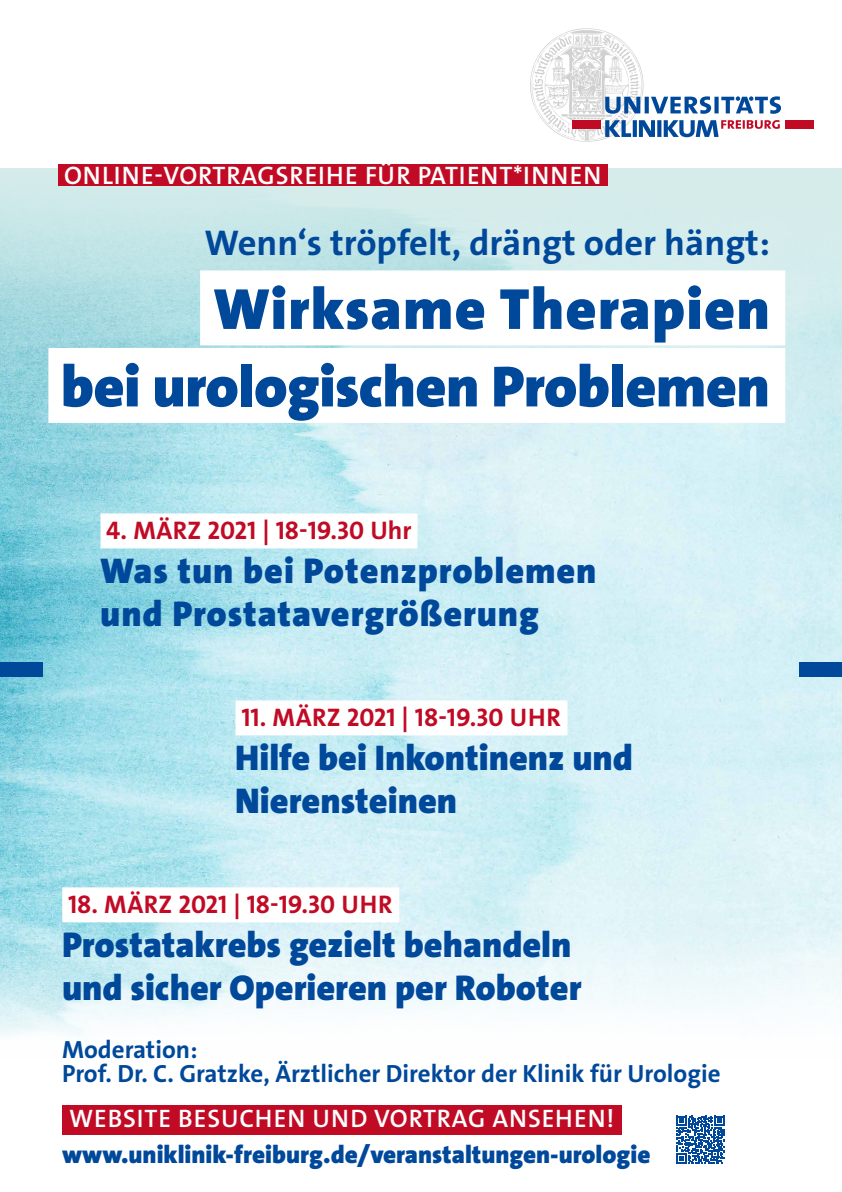
<style>
.page{position:relative;width:842px;height:1192px;background:#fff}
.page>*{position:absolute;margin:0;border:0;box-sizing:border-box;transform-origin:0 0}
.t1{font:900 58.5px/77.5px "The Sans Os F";letter-spacing:-.01em;color:#00489a;text-align:right}
.t2{font:900 36px/43.2px "The Sans Os F";color:#00489a}
.t3{font:900 36px/43.2px "The Sans Os F";letter-spacing:.025em;color:#00489a}
.t4{font:700 36px "The Sans Os F";color:#00489a}
.t5{font:700 25.55px "The Sans Os F";color:#c10b25}
.t6{font:600 25.45px "The Sans Os F";letter-spacing:.035em;color:#fff}
.t7{font:700 25px/24px "The Sans Os F";color:#00489a}
.t8{font:900 25px "The Sans Os F";color:#00489a}
</style>
<div class="page">
<img style="left:0;top:421px;width:842px;height:615px">
<div style="left:785px;top:120px;width:29px;height:9px;background:#c10b25"></div>
<svg style="left:530px;top:28px;width:251px;height:114px"></svg>
<div style="left:62px;top:1105px;width:560px;height:29px;background:#c10b25"></div>
<div style="left:0;top:662px;width:43px;height:14px;background:#00489a"></div>
<div style="left:799px;top:662px;width:43px;height:14px;background:#00489a"></div>
<div style="left:101px;top:513px;width:316px;height:35px;background:#fff"></div>
<div style="left:236px;top:700px;width:331px;height:35px;background:#fff"></div>
<svg style="left:0;top:169px;width:842px;height:252px;background:#c6e6e8"></svg>
<div style="left:62px;top:887px;width:337px;height:35px;background:#fff"></div>
<div style="left:200px;top:270px;width:585px;height:75px;background:#fff"></div>
<div style="left:48px;top:348px;width:737px;height:75px;background:#fff"></div>
<svg style="left:677px;top:1116px;width:47px;height:48px"></svg>
<div style="left:58px;top:165px;width:549px;height:21px;background:#c10b25"></div>
<p class="t6" style="left:64px;top:159px;width:539px">ONLINE-VORTRAGSREIHE FÜR PATIENT*INNEN</p>
<p class="t4" style="left:204px;top:220px;width:567px">Wenn‘s tröpfelt, drängt oder hängt:</p>
<h1 class="t1" style="left:61px;top:271px;width:711px">Wirksame Therapien<br>bei urologischen Problemen</h1>
<p class="t5" style="left:106px;top:514px;width:307px">4. MÄRZ 2021 | 18-19.30 Uhr</p>
<p class="t3" style="left:100px;top:549px;width:498px">Was tun bei Potenzproblemen und Prostatavergrößerung</p>
<p class="t5" style="left:241px;top:701px;width:321px">11. MÄRZ 2021 | 18-19.30 UHR</p>
<p class="t2" style="left:235px;top:736px;width:399px">Hilfe bei Inkontinenz und<br>Nierensteinen</p>
<p class="t5" style="left:68px;top:888px;width:326px">18. MÄRZ 2021 | 18-19.30 UHR</p>
<p class="t2" style="left:62px;top:923px;width:521px">Prostatakrebs gezielt behandeln und sicher Operieren per Roboter</p>
<p class="t7" style="left:62px;top:1038px;width:660px">Moderation:<br>Prof. Dr. C. Gratzke, Ärztlicher Direktor der Klinik für Urologie</p>
<p class="t6" style="left:69px;top:1102px;width:546px">WEBSITE BESUCHEN UND VORTRAG ANSEHEN!</p>
<p class="t8" style="left:62px;top:1138px;width:590px">www.uniklinik-freiburg.de/veranstaltungen-urologie</p>
</div>
